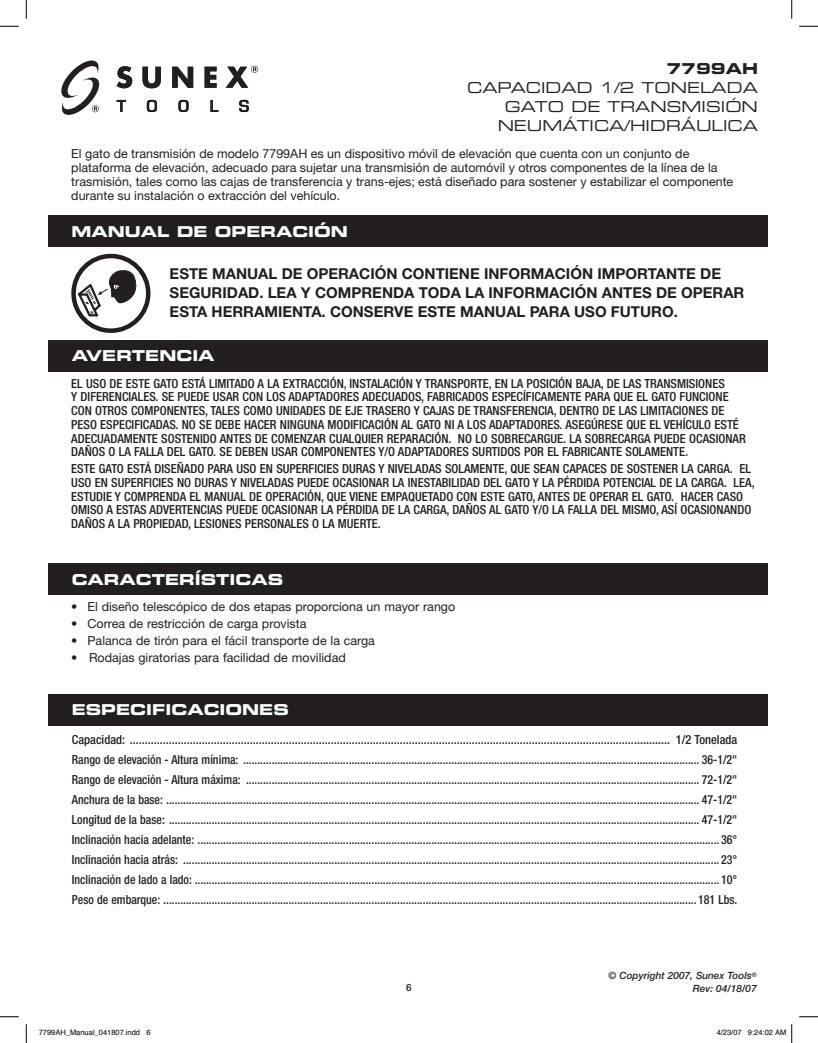
<style>
.page{position:relative;width:818px;height:1043px;background:#fff}
.page>*{position:absolute;margin:0;border:0;box-sizing:border-box;transform-origin:0 0}
.t1{font:700 15px/18.8px "Helvetica Neue LT Std";color:#231f20}
.t2{font:15px "Eurostile LT Std Bold Ex 2";color:#fff}
.t3{font:15px/18.8px "Eurostile LT Std Ex 2";color:#231f20;text-align:right}
.t4{font:15px "Eurostile LT Std Bold Ex 2";color:#231f20}
.t5{font:500 condensed 12.5px/13.8px "Helvetica Neue LT Std";color:#231f20}
.t6{font:12.5px/13.8px "Helvetica Neue LT Std";color:#231f20}
.t7{font:italic 500 10px "Helvetica Neue LT Std";color:#231f20}
.t8{font:7.5px "Helvetica";color:#000}
</style>
<div class="page">
<div style="left:49px;top:215px;width:719px;height:32px;background:#231f20"></div>
<div style="left:49px;top:340px;width:719px;height:31px;background:#231f20"></div>
<div style="left:71px;top:254px;width:79px;height:79px;border:5px solid #231f20;border-radius:50%"></div>
<svg style="left:75px;top:269px;width:63px;height:50px"></svg>
<svg style="left:117px;top:100px;width:9px;height:12px"></svg>
<svg style="left:147px;top:100px;width:10px;height:12px"></svg>
<svg style="left:178px;top:100px;width:10px;height:12px"></svg>
<svg style="left:210px;top:100px;width:8px;height:12px"></svg>
<svg style="left:239px;top:100px;width:10px;height:12px"></svg>
<svg style="left:117px;top:66px;width:15px;height:22px"></svg>
<svg style="left:142px;top:67px;width:19px;height:21px"></svg>
<svg style="left:172px;top:67px;width:21px;height:21px"></svg>
<svg style="left:204px;top:67px;width:12px;height:21px"></svg>
<svg style="left:226px;top:66px;width:32px;height:22px"></svg>
<svg style="left:61px;top:60px;width:39px;height:55px"></svg>
<div style="left:49px;top:563px;width:719px;height:32px;background:#231f20"></div>
<div style="left:49px;top:694px;width:719px;height:31px;background:#231f20"></div>
<svg style="left:0;top:25px;width:19px;height:2px"></svg>
<svg style="left:799px;top:25px;width:19px;height:2px"></svg>
<svg style="left:0;top:1016px;width:19px;height:1px"></svg>
<svg style="left:799px;top:1016px;width:19px;height:1px"></svg>
<svg style="left:25px;top:0;width:2px;height:19px"></svg>
<svg style="left:25px;top:1024px;width:2px;height:18px"></svg>
<svg style="left:791px;top:0;width:1px;height:19px"></svg>
<svg style="left:791px;top:1024px;width:1px;height:18px"></svg>
<p class="t4" style="left:666px;top:58px;width:93px">7799AH</p>
<p class="t3" style="left:467px;top:78px;width:292px">CAPACIDAD 1/2 TONELADA<br>GATO DE TRANSMISIÓN<br>NEUMÁTICA/HIDRÁULICA</p>
<p class="t6" style="left:71px;top:147px;width:663px">El gato de transmisión de modelo 7799AH es un dispositivo móvil de elevación que cuenta con un conjunto de plataforma de elevación, adecuado para sujetar una transmisión de automóvil y otros componentes de la línea de la trasmisión, tales como las cajas de transferencia y trans-ejes; está diseñado para sostener y estabilizar el componente durante su instalación o extracción del vehículo.</p>
<p class="t2" style="left:71px;top:221px;width:278px">MANUAL DE OPERACIÓN</p>
<p class="t1" style="left:170px;top:264px;width:576px">ESTE MANUAL DE OPERACIÓN CONTIENE INFORMACIÓN IMPORTANTE DE<br>SEGURIDAD. LEA Y COMPRENDA TODA LA INFORMACIÓN ANTES DE OPERAR<br>ESTA HERRAMIENTA. CONSERVE ESTE MANUAL PARA USO FUTURO.</p>
<p class="t2" style="left:72px;top:345px;width:144px">AVERTENCIA</p>
<p class="t5" style="left:71px;top:376px;width:676px">EL USO DE ESTE GATO ESTÁ LIMITADO A LA EXTRACCIÓN, INSTALACIÓN Y TRANSPORTE, EN LA POSICIÓN BAJA, DE LAS TRANSMISIONES<br>Y DIFERENCIALES. SE PUEDE USAR CON LOS ADAPTADORES ADECUADOS, FABRICADOS ESPECÍFICAMENTE PARA QUE EL GATO FUNCIONE CON OTROS COMPONENTES, TALES COMO UNIDADES DE EJE TRASERO Y CAJAS DE TRANSFERENCIA, DENTRO DE LAS LIMITACIONES DE PESO ESPECIFICADAS. NO SE DEBE HACER NINGUNA MODIFICACIÓN AL GATO NI A LOS ADAPTADORES. ASEGÚRESE QUE EL VEHÍCULO ESTÉ ADECUADAMENTE SOSTENIDO ANTES DE COMENZAR CUALQUIER REPARACIÓN. NO LO SOBRECARGUE. LA SOBRECARGA PUEDE OCASIONAR DAÑOS O LA FALLA DEL GATO. SE DEBEN USAR COMPONENTES Y/O ADAPTADORES SURTIDOS POR EL FABRICANTE SOLAMENTE.</p>
<p class="t5" style="left:71px;top:462px;width:684px">ESTE GATO ESTÁ DISEÑADO PARA USO EN SUPERFICIES DURAS Y NIVELADAS SOLAMENTE, QUE SEAN CAPACES DE SOSTENER LA CARGA. EL USO EN SUPERFICIES NO DURAS Y NIVELADAS PUEDE OCASIONAR LA INESTABILIDAD DEL GATO Y LA PÉRDIDA POTENCIAL DE LA CARGA. LEA, ESTUDIE Y COMPRENDA EL MANUAL DE OPERACIÓN, QUE VIENE EMPAQUETADO CON ESTE GATO, ANTES DE OPERAR EL GATO. HACER CASO OMISO A ESTAS ADVERTENCIAS PUEDE OCASIONAR LA PÉRDIDA DE LA CARGA, DAÑOS AL GATO Y/O LA FALLA DEL MISMO, ASÍ OCASIONANDO DAÑOS A LA PROPIEDAD, LESIONES PERSONALES O LA MUERTE.</p>
<p class="t2" style="left:72px;top:568px;width:213px">CARACTERÍSTICAS</p>
<p class="t6" style="left:71px;top:600px;width:385px">• El diseño telescópico de dos etapas proporciona un mayor rango</p>
<p class="t6" style="left:71px;top:616px;width:237px">• Correa de restricción de carga provista</p>
<p class="t6" style="left:71px;top:633px;width:305px">• Palanca de tirón para el fácil transporte de la carga</p>
<p class="t6" style="left:71px;top:650px;width:276px">• Rodajas giratorias para facilidad de movilidad</p>
<p class="t2" style="left:72px;top:699px;width:219px">ESPECIFICACIONES</p>
<p class="t5" style="left:72px;top:729px;width:667px;line-height:20px;text-align:justify">Capacidad: .................................................................................................................................................................................... 1/2 Tonelada Rango de elevación - Altura mínima: ................................................................................................................................................................ 36-1/2" Rango de elevación - Altura máxima: ............................................................................................................................................................... 72-1/2" Anchura de la base: ........................................................................................................................................................................................... 47-1/2" Longitud de la base: .......................................................................................................................................................................................... 47-1/2" Inclinación hacia adelante: ....................................................................................................................................................................................... 36° Inclinación hacia atrás: ............................................................................................................................................................................................ 23° Inclinación de lado a lado: ........................................................................................................................................................................................ 10° Peso de embarque: ........................................................................................................................................................................................... 181 Lbs.</p>
<p class="t7" style="left:608px;top:969px;width:150px">© Copyright 2007, Sunex Tools<sup>®</sup></p>
<p class="t7" style="left:692px;top:982px;width:65px">Rev: 04/18/07</p>
<p class="t8" style="left:39px;top:1026px;width:113px">7799AH_Manual_041807.indd 6</p>
<p class="t8" style="left:716px;top:1026px;width:71px">4/23/07 9:24:02 AM</p>
</div>
